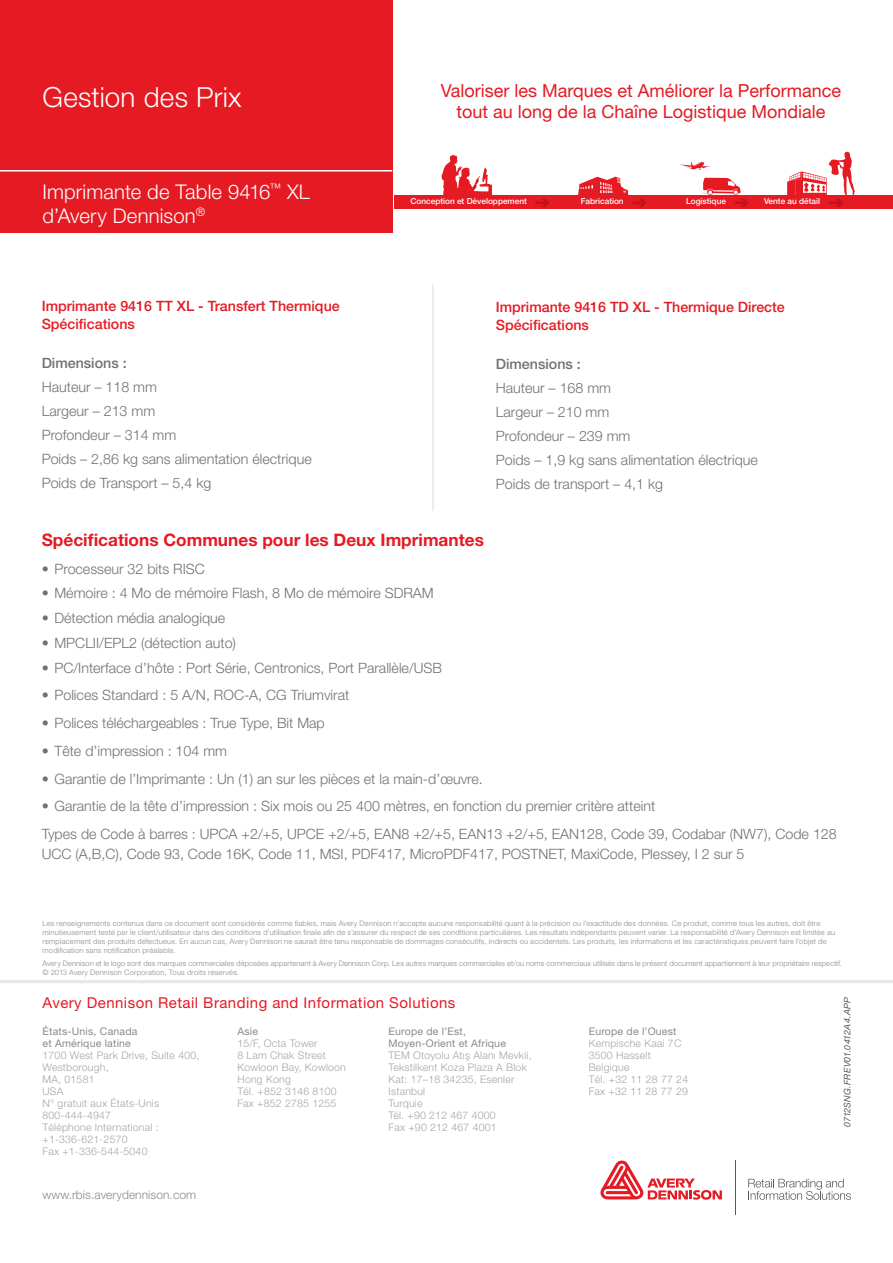
<style>
.page{position:relative;width:893px;height:1263px;background:#fff}
.page>*{position:absolute;margin:0;border:0;box-sizing:border-box;transform-origin:0 0}
.t1{font:300 27.75px "Helvetica Neue";letter-spacing:.01em;color:#fff}
.t2{font:300 20.25px/24px "Helvetica Neue";letter-spacing:.01em;color:#fff}
.t3{font:18px/21.6px "Helvetica Neue";color:#e51a23;text-align:center}
.t4{font:700 17.25px "Helvetica Neue";color:#e51a23}
.t5{font:15px "Helvetica Neue";letter-spacing:.03em;color:#e51a23}
.t6{font:300 14.25px/24px "Helvetica Neue";color:#717074}
.t7{font:500 14.25px/18px "Helvetica Neue";color:#e51a23}
.t8{font:500 14.25px "Helvetica Neue";color:#717074}
.t9{font:300 12px "Helvetica Neue";letter-spacing:.005em;color:#8a8a8e}
.t10{font:300 10.5px/12px "Helvetica Neue";letter-spacing:.02em;color:#a6a6aa}
.t11{font:300 10.5px/12px "Helvetica Neue CE";letter-spacing:.02em;color:#a6a6aa}
.t12{font:10.5px/12px "Helvetica Neue";letter-spacing:.02em;color:#8a8a8e}
.t13{font:italic 9px "Helvetica Neue";letter-spacing:.01em;color:#57585a}
.t14{font:500 8.25px "Helvetica Neue";color:#fff}
.t15{font:300 7.5px/9px "Helvetica Neue";letter-spacing:.025em;color:#8a8a8e}
</style>
<div class="page">
<hr style="left:433px;top:285px;width:1px;height:226px;background:#dcdddf">
<hr style="left:0;top:980px;width:893px;height:3px;background:#e6e7e9">
<svg style="left:600px;top:1160px;width:122px;height:40px"></svg>
<hr style="left:735px;top:1160px;width:1px;height:55px;background:#585a5c">
<svg style="left:748px;top:1179px;width:103px;height:21px"></svg>
<div style="left:0;top:0;width:392px;height:233px;background:#e51a23"></div>
<div style="left:395px;top:195px;width:498px;height:14px;background:#e51a23"></div>
<svg style="left:535px;top:199px;width:14px;height:8px"></svg>
<svg style="left:578px;top:152px;width:277px;height:55px"></svg>
<svg style="left:442px;top:155px;width:50px;height:40px"></svg>
<hr style="left:0;top:170px;width:392px;height:2px;background:#fff">
<h1 class="t1" style="left:43px;top:80px;width:200px">Gestion des Prix</h1>
<h2 class="t2" style="left:43px;top:179px;width:269px">Imprimante de Table 9416<sup>™</sup> XL d’Avery Dennison<sup>®</sup></h2>
<h3 class="t7" style="left:42px;top:297px;width:300px">Imprimante 9416 TT XL - Transfert Thermique<br>Spécifications</h3>
<h3 class="t8" style="left:42px;top:355px;width:87px">Dimensions :</h3>
<h3 class="t6" style="left:42px;top:375px;width:272px">Hauteur – 118 mm<br>Largeur – 213 mm<br>Profondeur – 314 mm<br>Poids – 2,86 kg sans alimentation électrique<br>Poids de Transport – 5,4 kg</h3>
<h3 class="t3" style="left:441px;top:79px;width:402px">Valoriser les Marques et Améliorer la Performance tout au long de la Chaîne Logistique Mondiale</h3>
<p class="t14" style="left:411px;top:197px;width:118px">Conception et Développement</p>
<p class="t14" style="left:581px;top:197px;width:44px">Fabrication</p>
<p class="t14" style="left:686px;top:197px;width:41px">Logistique</p>
<p class="t14" style="left:764px;top:197px;width:58px">Vente au détail</p>
<h3 class="t7" style="left:496px;top:297px;width:291px">Imprimante 9416 TD XL - Thermique Directe<br>Spécifications</h3>
<h3 class="t8" style="left:496px;top:355px;width:87px">Dimensions :</h3>
<h3 class="t6" style="left:496px;top:375px;width:264px">Hauteur – 168 mm<br>Largeur – 210 mm<br>Profondeur – 239 mm<br>Poids – 1,9 kg sans alimentation électrique<br>Poids de transport – 4,1 kg</h3>
<h3 class="t4" style="left:42px;top:529px;width:444px">Spécifications Communes pour les Deux Imprimantes</h3>
<h3 class="t6" style="left:42px;top:556px;width:165px">• Processeur 32 bits RISC</h3>
<h3 class="t6" style="left:42px;top:581px;width:394px">• Mémoire : 4 Mo de mémoire Flash, 8 Mo de mémoire SDRAM</h3>
<h3 class="t6" style="left:42px;top:606px;width:185px">• Détection média analogique</h3>
<h3 class="t6" style="left:42px;top:630px;width:196px">• MPCLII/EPL2 (détection auto)</h3>
<h3 class="t6" style="left:42px;top:655px;width:402px">• PC/Interface d’hôte : Port Série, Centronics, Port Parallèle/USB</h3>
<h3 class="t6" style="left:42px;top:683px;width:309px">• Polices Standard : 5 A/N, ROC-A, CG Triumvirat</h3>
<h3 class="t6" style="left:42px;top:711px;width:285px">• Polices téléchargeables : True Type, Bit Map</h3>
<h3 class="t6" style="left:42px;top:738px;width:187px">• Tête d’impression : 104 mm</h3>
<h3 class="t6" style="left:42px;top:766px;width:443px">• Garantie de l’Imprimante : Un (1) an sur les pièces et la main-d’œuvre.</h3>
<h3 class="t6" style="left:42px;top:792px;width:797px;line-height:27.8px">• Garantie de la tête d’impression : Six mois ou 25 400 mètres, en fonction du premier critère atteint<br>Types de Code à barres : UPCA +2/+5, UPCE +2/+5, EAN8 +2/+5, EAN13 +2/+5, EAN128, Code 39, Codabar (NW7), Code 128</h3>
<h3 class="t6" style="left:42px;top:841px;width:704px">UCC (A,B,C), Code 93, Code 16K, Code 11, MSI, PDF417, MicroPDF417, POSTNET, MaxiCode, Plessey, I 2 sur 5</h3>
<p class="t15" style="left:43px;top:918px;width:794px">Les renseignements contenus dans ce document sont considérés comme fiables, mais Avery Dennison n’accepte aucune responsabilité quant à la précision ou l’exactitude des données. Ce produit, comme tous les autres, doit être minutieusement testé par le client/utilisateur dans des conditions d’utilisation finale afin de s’assurer du respect de ses conditions particulières. Les résultats indépendants peuvent varier. La responsabilité d’Avery Dennison est limitée au remplacement des produits défectueux. En aucun cas, Avery Dennison ne saurait être tenu responsable de dommages consécutifs, indirects ou accidentels. Les produits, les informations et les caractéristiques peuvent faire l’objet de modification sans notification préalable.</p>
<p class="t15" style="left:43px;top:959px;width:801px">Avery Dennison et le logo sont des marques commerciales déposées appartenant à Avery Dennison Corp. Les autres marques commerciales et/ou noms commerciaux utilisés dans le présent document appartiennent à leur propriétaire respectif. © 2013 Avery Dennison Corporation, Tous droits réservés.</p>
<h3 class="t5" style="left:43px;top:993px;width:414px">Avery Dennison Retail Branding and Information Solutions</h3>
<h3 class="t12" style="left:43px;top:1025px;width:96px">États-Unis, Canada et Amérique latine</h3>
<h3 class="t10" style="left:43px;top:1049px;width:158px">1700 West Park Drive, Suite 400,<br>Westborough,<br>MA, 01581<br>USA<br>N° gratuit aux États-Unis<br>800-444-4947<br>Téléphone International : +1-336-621-2570<br>Fax +1-336-544-5040</h3>
<h3 class="t9" style="left:43px;top:1187px;width:155px">www.rbis.averydennison.com</h3>
<h3 class="t12" style="left:237px;top:1025px;width:22px">Asie</h3>
<h3 class="t10" style="left:237px;top:1037px;width:110px">15/F, Octa Tower<br>8 Lam Chak Street<br>Kowloon Bay, Kowloon<br>Hong Kong<br>Tél. +852 3146 8100<br>Fax +852 2785 1255</h3>
<h3 class="t12" style="left:389px;top:1025px;width:119px">Europe de l’Est,<br>Moyen‑Orient et Afrique</h3>
<h3 class="t11" style="left:389px;top:1049px;width:144px">TEM Otoyolu Atış Alanı Mevkii,<br>Tekstilkent Koza Plaza A Blok<br>Kat: 17–18 34235, Esenler<br>Istanbul<br>Turquie<br>Tél. +90 212 467 4000<br>Fax +90 212 467 4001</h3>
<h3 class="t12" style="left:589px;top:1025px;width:89px">Europe de l’Ouest</h3>
<h3 class="t10" style="left:589px;top:1037px;width:101px">Kempische Kaai 7C<br>3500 Hasselt<br>Belgique<br>Tél. +32 11 28 77 24<br>Fax +32 11 28 77 29</h3>
<p class="t13" style="left:842px;top:1127px;width:131px;rotate:-90deg">0712SNG.FREV01.0412A4.APP</p>
</div>
